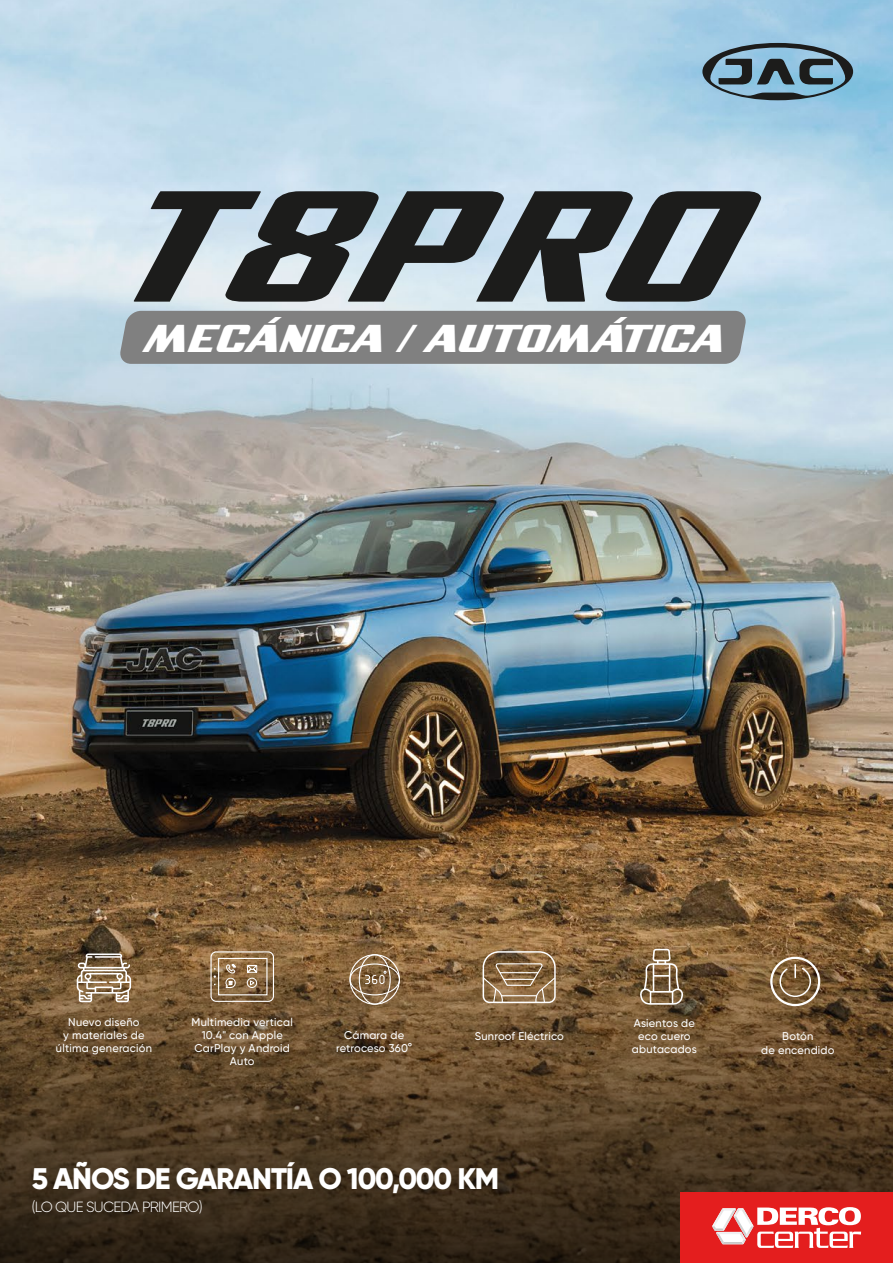
<style>
.page{position:relative;width:893px;height:1263px;background:#fff}
.page>*{position:absolute;margin:0;border:0;box-sizing:border-box;transform-origin:0 0}
.t1{font:37.95px "CA Magic Hour";color:#fff}
.t2{font:800 29.7px "Gilroy";letter-spacing:-.04em;color:#fff}
.t3{font:300 14.85px "Gilroy";letter-spacing:-.05em;color:#fff}
.t4{font:500 11.25px/13px "Gilroy";letter-spacing:.02em;color:#fff;text-align:center}
</style>
<div class="page">
<img style="left:0;top:0;width:893px;height:833px">
<svg style="left:0;top:833px;width:893px;height:430px;background:#62492b"></svg>
<div style="left:680px;top:1192px;width:213px;height:71px;background:#e41e1e"></div>
<svg style="left:712px;top:1207px;width:149px;height:41px"></svg>
<div style="left:359px;top:954px;width:32px;height:51px;border:1px solid #fff;border-radius:50%"></div>
<div style="left:349px;top:963px;width:51px;height:32px;border:1px solid #fff;border-radius:50%"></div>
<div style="left:379px;top:975px;width:5px;height:9px;border:1px solid #fff;border-radius:2px"></div>
<svg style="left:365px;top:974px;width:13px;height:10px"></svg>
<div style="left:770px;top:957px;width:50px;height:49px;border:2px solid #fff;border-radius:50%"></div>
<svg style="left:779px;top:964px;width:33px;height:34px"></svg>
<svg style="left:640px;top:949px;width:43px;height:56px;background:#927b5e"></svg>
<svg style="left:77px;top:953px;width:54px;height:49px"></svg>
<div style="left:210px;top:951px;width:64px;height:51px;border:1px solid #fff;border-radius:5px"></div>
<svg style="left:214px;top:957px;width:54px;height:39px;background:#9d8161"></svg>
<svg style="left:482px;top:950px;width:74px;height:54px;background:#9a7e5d"></svg>
<hr style="left:501px;top:995px;width:36px;height:1px;background:#fff">
<svg style="left:134px;top:191px;width:627px;height:111px;background:#697075"></svg>
<div style="left:119px;top:311px;width:628px;height:53px;background:#808080"></div>
<svg style="left:702px;top:43px;width:151px;height:57px;background:#67889a"></svg>
<h1 class="t1" style="left:145px;top:315px;width:582px">MECÁNICA / AUTOMÁTICA</h1>
<p class="t4" style="left:56px;top:1015px;width:98px">Nuevo diseño<br>y materiales de última generación</p>
<p class="t4" style="left:192px;top:1015px;width:103px">Multimedia vertical<br>10.4" con Apple<br>CarPlay y Android<br>Auto</p>
<p class="t4" style="left:632px;top:1016px;width:66px">Asientos de eco cuero abutacados</p>
<p class="t4" style="left:336px;top:1028px;width:78px">Cámara de retroceso 360°</p>
<p class="t4" style="left:761px;top:1030px;width:75px">Botón<br>de encendido</p>
<p class="t4" style="left:475px;top:1030px;width:91px">Sunroof Eléctrico</p>
<h2 class="t2" style="left:32px;top:1160px;width:469px">5 AÑOS DE GARANTÍA O 100,000 KM</h2>
<h3 class="t3" style="left:32px;top:1197px;width:173px">(LO QUE SUCEDA PRIMERO)</h3>
</div>
